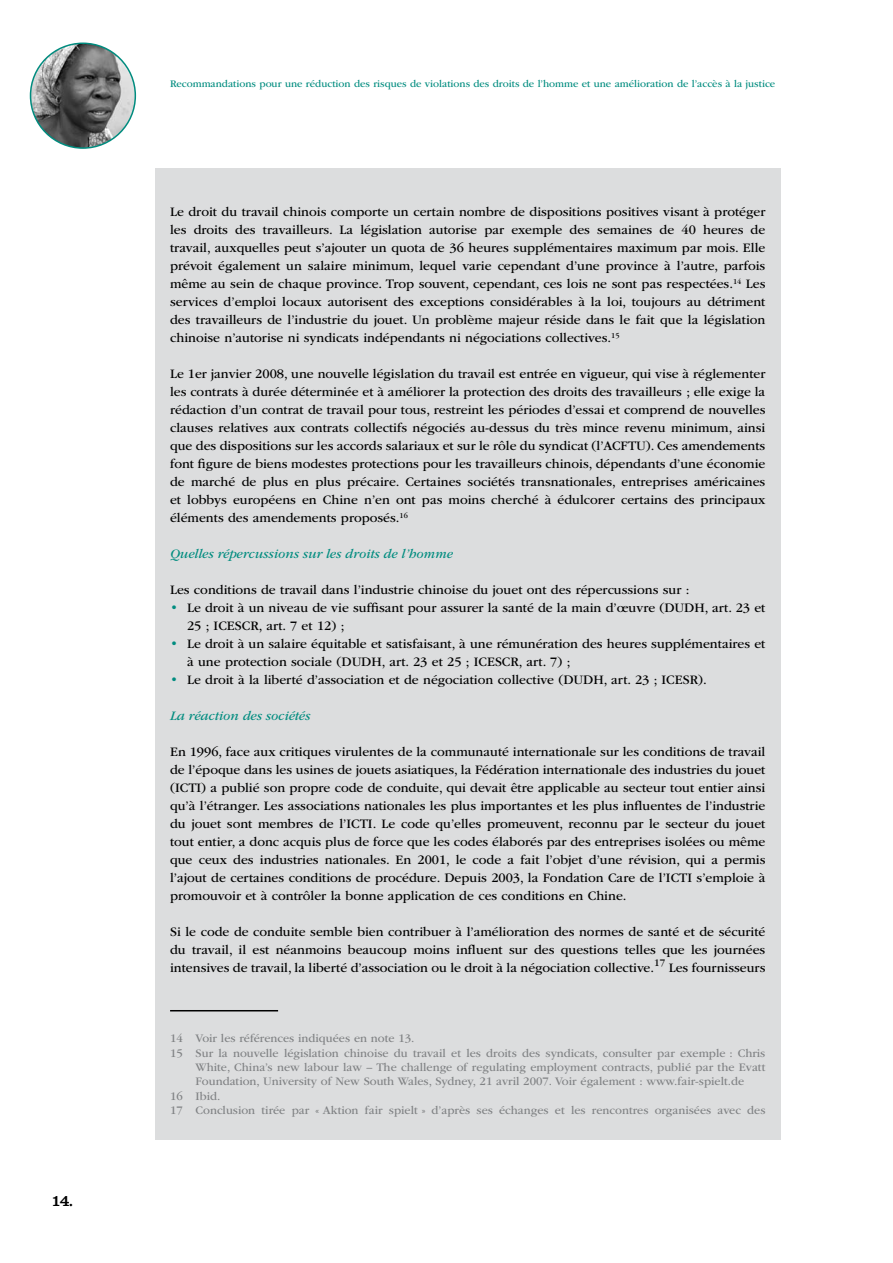
<style>
.page{position:relative;width:893px;height:1263px;background:#fff}
.page>*{position:absolute;margin:0;border:0;box-sizing:border-box;transform-origin:0 0}
.t1{font:16.5px "Clarendon LT Std";color:#000}
.t2{font:13.5px/18px "ITC Garamond Std";color:#000;text-align:justify}
.t3{font:italic 13.5px "ITC Garamond Std";color:#008c7f}
.t4{font:13.5px "ITC Garamond Std";color:#008c7f}
.t5{font:12px "ITC Garamond Std";color:#808284}
.t6{font:10.5px "ITC Garamond Std";color:#008c7f}
</style>
<div class="page">
<img style="left:31px;top:43px;width:104px;height:105px;border-radius:50%">
<div style="left:30px;top:43px;width:106px;height:106px;border:2px solid #008c7f;border-radius:50%"></div>
<div style="left:156px;top:168px;width:625px;height:971px;background:#dcddde"></div>
<hr style="left:170px;top:1010px;width:108px;height:1px;background:#000">
<p class="t1" style="left:51px;top:1191px;width:24px">14.</p>
<p class="t6" style="left:170px;top:78px;width:607px">Recommandations pour une réduction des risques de violations des droits de l’homme et une amélioration de l’accès à la justice</p>
<p class="t2" style="left:170px;top:203px;width:597px">Le droit du travail chinois comporte un certain nombre de dispositions positives visant à protéger les droits des travailleurs. La législation autorise par exemple des semaines de 40 heures de travail, auxquelles peut s’ajouter un quota de 36 heures supplémentaires maximum par mois. Elle prévoit également un salaire minimum, lequel varie cependant d’une province à l’autre, parfois même au sein de chaque province. Trop souvent, cependant, ces lois ne sont pas respectées.<sup>14</sup> Les services d’emploi locaux autorisent des exceptions considérables à la loi, toujours au détriment des travailleurs de l’industrie du jouet. Un problème majeur réside dans le fait que la législation chinoise n’autorise ni syndicats indépendants ni négociations collectives.<sup>15</sup></p>
<p class="t2" style="left:170px;top:365px;width:597px">Le 1er janvier 2008, une nouvelle législation du travail est entrée en vigueur, qui vise à réglementer les contrats à durée déterminée et à améliorer la protection des droits des travailleurs ; elle exige la rédaction d’un contrat de travail pour tous, restreint les périodes d’essai et comprend de nouvelles clauses relatives aux contrats collectifs négociés au-dessus du très mince revenu minimum, ainsi que des dispositions sur les accords salariaux et sur le rôle du syndicat (l’ACFTU). Ces amendements font figure de biens modestes protections pour les travailleurs chinois, dépendants d’une économie de marché de plus en plus précaire. Certaines sociétés transnationales, entreprises américaines et lobbys européens en Chine n’en ont pas moins cherché à édulcorer certains des principaux éléments des amendements proposés.<sup>16</sup></p>
<p class="t3" style="left:170px;top:546px;width:284px">Quelles répercussions sur les droits de l’homme</p>
<p class="t2" style="left:187px;top:581px;width:580px;text-align:left;text-indent:-17px">Les conditions de travail dans l’industrie chinoise du jouet ont des répercussions sur :<br>Le droit à un niveau de vie suffisant pour assurer la santé de la main d’œuvre (DUDH, art. 23 et 25 ; ICESCR, art. 7 et 12) ;<br>Le droit à un salaire équitable et satisfaisant, à une rémunération des heures supplémentaires et à une protection sociale (DUDH, art. 23 et 25 ; ICESCR, art. 7) ;<br>Le droit à la liberté d’association et de négociation collective (DUDH, art. 23 ; ICESR).</p>
<p class="t3" style="left:170px;top:708px;width:142px">La réaction des sociétés</p>
<p class="t2" style="left:170px;top:743px;width:597px">En 1996, face aux critiques virulentes de la communauté internationale sur les conditions de travail de l’époque dans les usines de jouets asiatiques, la Fédération internationale des industries du jouet (ICTI) a publié son propre code de conduite, qui devait être applicable au secteur tout entier ainsi qu’à l’étranger. Les associations nationales les plus importantes et les plus influentes de l’industrie du jouet sont membres de l’ICTI. Le code qu’elles promeuvent, reconnu par le secteur du jouet tout entier, a donc acquis plus de force que les codes élaborés par des entreprises isolées ou même que ceux des industries nationales. En 2001, le code a fait l’objet d’une révision, qui a permis l’ajout de certaines conditions de procédure. Depuis 2003, la Fondation Care de l’ICTI s’emploie à promouvoir et à contrôler la bonne application de ces conditions en Chine.</p>
<p class="t2" style="left:170px;top:923px;width:597px">Si le code de conduite semble bien contribuer à l’amélioration des normes de santé et de sécurité du travail, il est néanmoins beaucoup moins influent sur des questions telles que les journées intensives de travail, la liberté d’association ou le droit à la négociation collective.<sup>17</sup> Les fournisseurs</p>
<p class="t4" style="left:170px;top:600px;width:10px">•</p>
<p class="t4" style="left:170px;top:636px;width:10px">•</p>
<p class="t4" style="left:170px;top:672px;width:10px">•</p>
<p class="t5" style="left:170px;top:1032px;width:246px">14 Voir les références indiquées en note 13.</p>
<p class="t5" style="left:170px;top:1046px;width:597px">15 Sur la nouvelle législation chinoise du travail et les droits des syndicats, consulter par exemple : Chris</p>
<p class="t5" style="left:196px;top:1060px;width:571px">White, China’s new labour law – The challenge of regulating employment contracts, publié par the Evatt</p>
<p class="t5" style="left:196px;top:1075px;width:550px">Foundation, University of New South Wales, Sydney, 21 avril 2007. Voir également : www.fair-spielt.de</p>
<p class="t5" style="left:170px;top:1089px;width:52px">16 Ibid.</p>
<p class="t5" style="left:170px;top:1104px;width:597px">17 Conclusion tirée par « Aktion fair spielt » d’après ses échanges et les rencontres organisées avec des</p>
</div>
